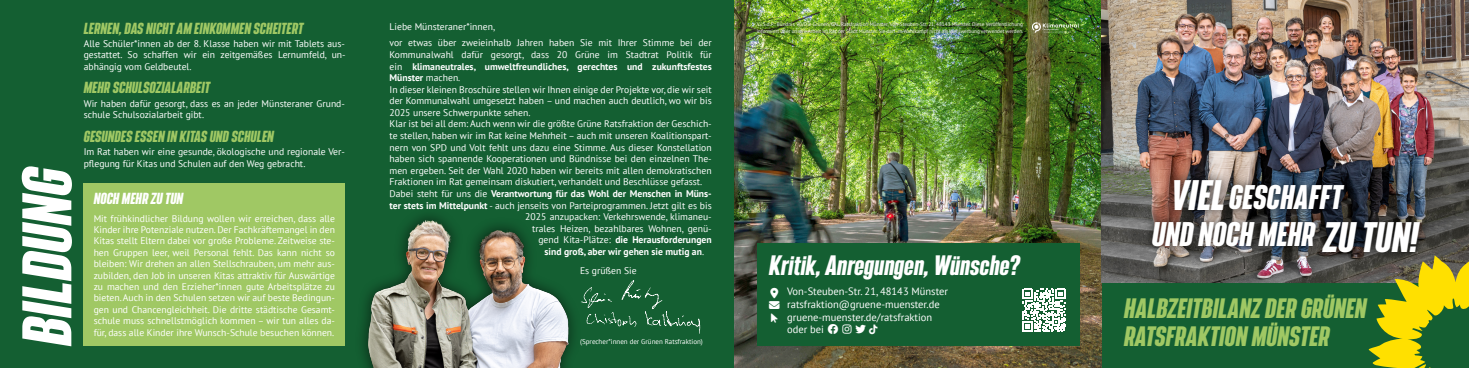
<style>
.page{position:relative;width:1469px;height:368px;background:#fff}
.page>*{position:absolute;margin:0;border:0;box-sizing:border-box;transform-origin:0 0}
.t1{font:italic 700 61.25px "Bereit";color:#fff}
.t2{font:italic 700 37.27px "Bereit";color:#fff}
.t3{font:italic 700 29.84px "Bereit";color:#fff}
.t4{font:italic 700 24.5px/28px "Bereit";color:#a0c864}
.t5{font:italic 700 24.5px "Bereit";color:#fff}
.t6{font:italic 700 14px "Bereit";color:#a0c864}
.t7{font:italic 700 14px "Bereit";color:#fff}
.t8{font:10.5px/12.6px "PT Sans";color:#fff}
.t9{font:9.62px/11.4px "PT Sans";color:#fff}
.t10{font:700 9.62px "PT Sans";color:#fff}
.t11{font:7px "PT Sans";color:#fff}
.t12{font:5.25px/6.3px "PT Sans";color:#fff}
.s1{font-weight:400}
.s2{font-weight:700}
</style>
<div class="page">
<div style="left:0;top:0;width:1468px;height:367px;background:#145f32"></div>
<img style="left:734px;top:0;width:367px;height:367px">
<div style="left:756px;top:242px;width:323px;height:103px;background:#145f32"></div>
<img style="left:1101px;top:0;width:367px;height:282px">
<div style="left:1164px;top:169px;width:68px;height:50px;background:#000;opacity:.75"></div>
<div style="left:1142px;top:212px;width:183px;height:43px;background:#000;opacity:.75"></div>
<div style="left:1219px;top:175px;width:134px;height:44px;background:#000;opacity:.75"></div>
<div style="left:1313px;top:211px;width:116px;height:50px;background:#000;opacity:.75"></div>
<svg style="left:1368px;top:255px;width:100px;height:112px"></svg>
<svg style="left:1022px;top:288px;width:43px;height:43px"></svg>
<div style="left:754px;top:20px;width:271px;height:16px;background:#000;opacity:.55"></div>
<svg style="left:1032px;top:22px;width:47px;height:11px"></svg>
<img style="left:367px;top:217px;width:207px;height:150px">
<div style="left:84px;top:183px;width:261px;height:162px;background:#a0c864"></div>
<svg style="left:581px;top:280px;width:119px;height:53px"></svg>
<h1 class="t1" style="left:11px;top:345px;width:182px;rotate:-90deg">BILDUNG</h1>
<h3 class="t6" style="left:84px;top:20px;width:221px">LERNEN, DAS NICHT AM EINKOMMEN SCHEITERT</h3>
<p class="t9" style="left:84px;top:38px;width:263px;text-align:justify">Alle Schüler*innen ab der 8. Klasse haben wir mit Tablets aus&shy;gestattet. So schaffen wir ein zeitgemäßes Lernumfeld, un&shy;abhängig vom Geldbeutel.</p>
<h3 class="t6" style="left:84px;top:79px;width:128px">MEHR SCHULSOZIALARBEIT</h3>
<p class="t9" style="left:84px;top:97px;width:263px">Wir haben dafür gesorgt, dass es an jeder Münsteraner Grund&shy;schule Schulsozialarbeit gibt.</p>
<h3 class="t6" style="left:84px;top:128px;width:192px">GESUNDES ESSEN IN KITAS UND SCHULEN</h3>
<p class="t9" style="left:84px;top:146px;width:263px">Im Rat haben wir eine gesunde, ökologische und regionale Ver&shy;pflegung für Kitas und Schulen auf den Weg gebracht.</p>
<h3 class="t7" style="left:94px;top:190px;width:91px">NOCH MEHR ZU TUN</h3>
<p class="t9" style="left:94px;top:212px;width:243px;text-align:justify">Mit frühkindlicher Bildung wollen wir erreichen, dass alle Kinder ihre Potenziale nutzen. Der Fachkräftemangel in den Kitas stellt Eltern dabei vor große Probleme. Zeitweise ste&shy;hen Gruppen leer, weil Personal fehlt. Das kann nicht so bleiben: Wir drehen an allen Stellschrauben, um mehr aus&shy;zubilden, den Job in unseren Kitas attraktiv für Auswärtige zu machen und den Erzieher*innen gute Arbeitsplätze zu bieten. Auch in den Schulen setzen wir auf beste Bedingun&shy;gen und Chancengleichheit. Die dritte städtische Gesamt&shy;schule muss schnellstmöglich kommen – wir tun alles da&shy;für, dass alle Kinder ihre Wunsch-Schule besuchen können.</p>
<p class="t9" style="left:389px;top:18px;width:324px;line-height:16.8px">Liebe Münsteraner*innen,<br>vor etwas über zweieinhalb Jahren haben Sie mit Ihrer Stimme bei der</p>
<p class="t9" style="left:389px;top:49px;width:324px">Kommunalwahl dafür gesorgt, dass 20 Grüne im Stadtrat Politik für</p>
<p class="t10" style="left:389px;top:60px;width:324px"><span class="s1">ein</span> klimaneutrales, umweltfreundliches, gerechtes und zukunftsfestes</p>
<p class="t10" style="left:389px;top:71px;width:72px">Münster <span class="s1">machen.</span></p>
<p class="t9" style="left:389px;top:83px;width:324px">In dieser kleinen Broschüre stellen wir Ihnen einige der Projekte vor, die wir seit</p>
<p class="t9" style="left:389px;top:95px;width:324px">der Kommunalwahl umgesetzt haben – und machen auch deutlich, wo wir bis</p>
<p class="t9" style="left:389px;top:106px;width:142px">2025 unsere Schwerpunkte sehen.</p>
<p class="t9" style="left:389px;top:118px;width:324px">Klar ist bei all dem: Auch wenn wir die größte Grüne Ratsfraktion der Geschich-</p>
<p class="t9" style="left:389px;top:129px;width:324px">te stellen, haben wir im Rat keine Mehrheit – auch mit unseren Koalitionspart-</p>
<p class="t9" style="left:389px;top:141px;width:323px">nern von SPD und Volt fehlt uns dazu eine Stimme. Aus dieser Konstellation</p>
<p class="t9" style="left:389px;top:153px;width:324px">haben sich spannende Kooperationen und Bündnisse bei den einzelnen The-</p>
<p class="t9" style="left:389px;top:164px;width:323px">men ergeben. Seit der Wahl 2020 haben wir bereits mit allen demokratischen</p>
<p class="t9" style="left:389px;top:176px;width:314px">Fraktionen im Rat gemeinsam diskutiert, verhandelt und Beschlüsse gefasst.</p>
<p class="t10" style="left:389px;top:187px;width:323px"><span class="s1">Dabei steht für uns die</span> Verantwortung für das Wohl der Menschen in Müns-</p>
<p class="t9" style="left:389px;top:199px;width:324px"><span class="s2">ter stets im Mittelpunkt</span> - auch jenseits von Parteiprogrammen. Jetzt gilt es bis</p>
<p class="t9" style="left:525px;top:210px;width:188px">2025 anzupacken: Verkehrswende, klimaneu-</p>
<p class="t9" style="left:532px;top:222px;width:181px">trales Heizen, bezahlbares Wohnen, genü-</p>
<p class="t10" style="left:538px;top:233px;width:175px"><span class="s1">gend Kita-Plätze:</span> die Herausforderungen</p>
<p class="t10" style="left:544px;top:244px;width:161px">sind groß, aber wir gehen sie mutig an<span class="s1">.</span></p>
<p class="t9" style="left:580px;top:264px;width:58px">Es grüßen Sie</p>
<p class="t11" style="left:580px;top:336px;width:124px">(Sprecher*innen der Grünen Ratsfraktion)</p>
<p class="t12" style="left:756px;top:21px;width:268px">V.i.S.d.P.: Bündnis 90/Die Grünen/GAL Ratsfraktion Münster, Von-Steuben-Str. 21, 48143 Münster. Diese Veröffentlichung informiert über unsere Arbeit im Rat der Stadt Münster. Sie darf im Wahlkampf nicht als Wahlwerbung verwendet werden.</p>
<h3 class="t5" style="left:769px;top:250px;width:252px">Kritik, Anregungen, Wünsche?</h3>
<p class="t8" style="left:787px;top:284px;width:162px">Von-Steuben-Str. 21, 48143 Münster ratsfraktion@gruene-muenster.de gruene-muenster.de/ratsfraktion oder bei</p>
<h2 class="t2" style="left:1170px;top:172px;width:56px">VIEL</h2>
<h3 class="t3" style="left:1152px;top:216px;width:165px">UND NOCH MEHR</h3>
<h3 class="t3" style="left:1228px;top:179px;width:115px">GESCHAFFT</h3>
<h2 class="t2" style="left:1323px;top:214px;width:97px">ZU TUN!</h2>
<h3 class="t4" style="left:1124px;top:293px;width:244px">HALBZEITBILANZ DER GRÜNEN<br>RATSFRAKTION MÜNSTER</h3>
</div>
